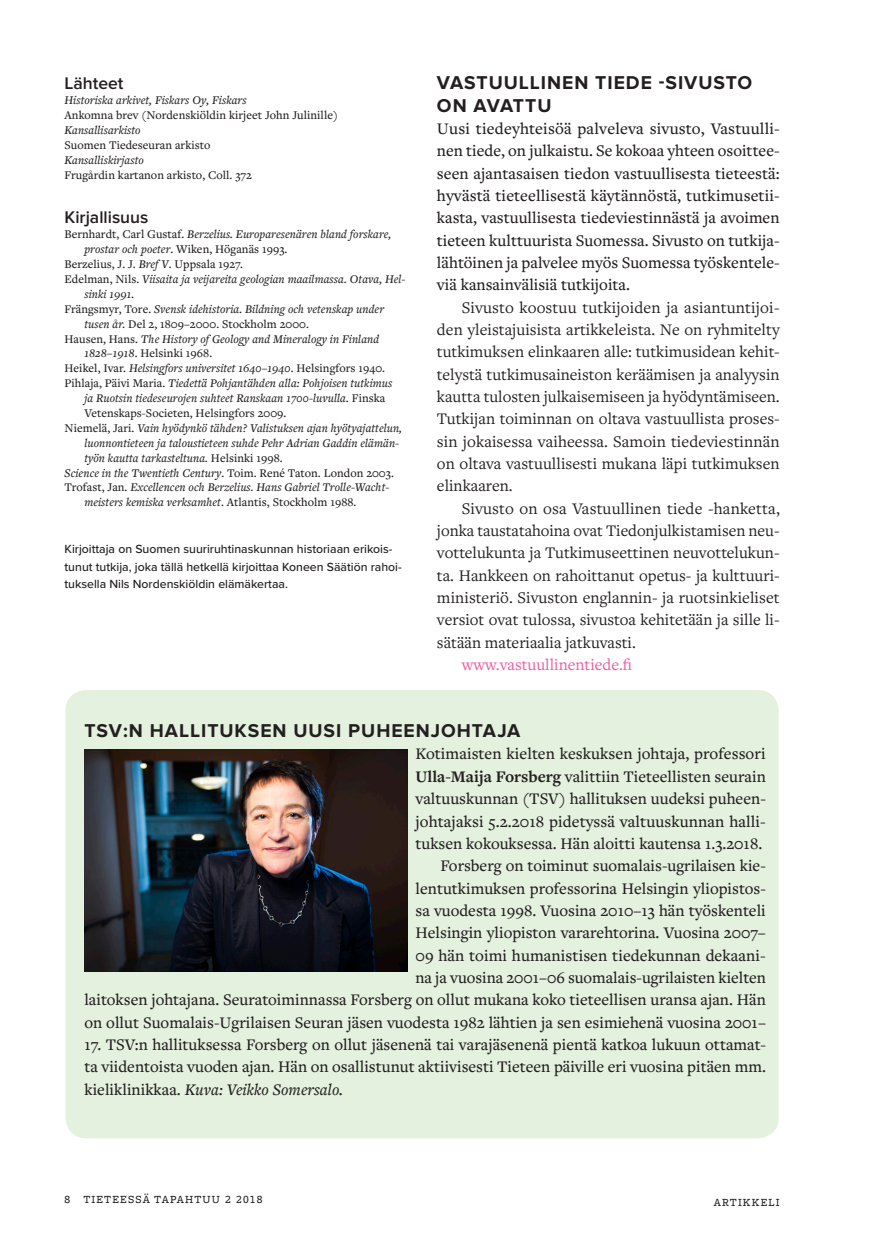
<style>
.page{position:relative;width:869px;height:1241px;background:#fff}
.page>*{position:absolute;margin:0;border:0;box-sizing:border-box;transform-origin:0 0}
.otsikko_lyhyesti{font:700 19.25px/22.4px "Proxima Nova";letter-spacing:.05em;color:#231f20}
.leipis_väliotsikko{font:600 17.5px "Proxima Nova";color:#231f20}
.leipis_2_sis{font:16.8px/22.4px "Freight Text Pro";color:#231f20;text-align:justify}
.leipis_2_sis-2{font:500 16.8px/22.4px "Freight Text Pro";color:#231f20;text-align:right}
.leipis_1{font:500 16.8px/22.4px "Freight Text Pro";color:#231f20;text-align:justify}
.leipis_2_sis-3{font:16.8px "Freight Text Pro";color:#ef59a1}
.lähteet{font:italic 500 12.25px/14.9px "Freight Text Pro";letter-spacing:.005em;color:#231f20}
.kirjoittaja_tiedot{font:500 12.25px/17.3px "Proxima Nova";color:#231f20}
.lähteet-2{font:500 12.25px "Freight Text Pro";letter-spacing:.005em;color:#231f20}
.t1{font:500 11.38px "Freight Macro Pro";letter-spacing:.1em;color:#231f20}
.s1{font-style:normal}
.s2{font-style:italic}
.s3{font-weight:700}
</style>
<div class="page">
<div style="left:65px;top:690px;width:713px;height:448px;background:#e3f1de;border-radius:21px"></div>
<img style="left:84px;top:749px;width:323px;height:222px">
<p class="leipis_väliotsikko" style="left:64px;top:73px;width:60px">Lähteet</p>
<p class="lähteet" style="left:64px;top:92px;width:184px">Historiska arkivet, Fiskars Oy, Fiskars</p>
<p class="lähteet-2" style="left:64px;top:107px;width:275px">Ankomna brev (Nordenskiöldin kirjeet John Julinille)</p>
<p class="lähteet" style="left:64px;top:122px;width:78px">Kansallisarkisto</p>
<p class="lähteet-2" style="left:64px;top:137px;width:147px">Suomen Tiedeseuran arkisto</p>
<p class="lähteet" style="left:64px;top:152px;width:81px">Kansalliskirjasto</p>
<p class="lähteet-2" style="left:64px;top:167px;width:189px">Frugårdin kartanon arkisto, Coll. 372</p>
<p class="leipis_väliotsikko" style="left:64px;top:207px;width:85px">Kirjallisuus</p>
<p class="lähteet" style="left:84px;top:226px;width:308px;text-indent:-20px"><span class="s1">Bernhardt, Carl Gustaf.</span> Berzelius. Europaresenären bland forskare, prostar och poeter<span class="s1">. Wiken, Höganäs 1993.</span></p>
<p class="lähteet-2" style="left:64px;top:256px;width:180px">Berzelius, J. J. <span class="s2">Bref V</span>. Uppsala 1927.</p>
<p class="lähteet" style="left:84px;top:271px;width:322px;text-indent:-20px"><span class="s1">Edelman, Nils.</span> Viisaita ja veijareita geologian maailmassa. Otava, Hel&shy;sinki 1991.</p>
<p class="lähteet" style="left:84px;top:301px;width:301px;text-indent:-20px"><span class="s1">Frängsmyr, Tore.</span> Svensk idehistoria. Bildning och vetenskap under tusen år. <span class="s1">Del 2, 1809–2000. Stockholm 2000.</span></p>
<p class="lähteet" style="left:84px;top:330px;width:296px;text-indent:-20px"><span class="s1">Hausen, Hans.</span> The History of Geology and Mineralogy in Finland<br>1828–1918<span class="s1">. Helsinki 1968.</span></p>
<p class="lähteet" style="left:64px;top:360px;width:322px"><span class="s1">Heikel, Ivar.</span> Helsingfors universitet 1640–1940<span class="s1">. Helsingfors 1940.</span></p>
<p class="lähteet" style="left:84px;top:375px;width:309px;text-indent:-20px"><span class="s1">Pihlaja, Päivi Maria.</span> Tiedettä Pohjantähden alla: Pohjoisen tutkimus ja Ruotsin tiedeseurojen suhteet Ranskaan 1700-luvulla. <span class="s1">Finska<br>Vetenskaps-Societen, Helsingfors 2009.</span></p>
<p class="lähteet" style="left:84px;top:420px;width:319px;text-indent:-20px"><span class="s1">Niemelä, Jari.</span> Vain hyödynkö tähden? Valistuksen ajan hyötyajattelun, luonnontieteen ja taloustieteen suhde Pehr Adrian Gaddin elämän&shy;työn kautta tarkasteltuna. <span class="s1">Helsinki 1998.</span></p>
<p class="lähteet" style="left:64px;top:464px;width:331px">Science in the Twentieth Century<span class="s1">. Toim. René Taton. London 2003.</span></p>
<p class="lähteet" style="left:84px;top:479px;width:306px;text-indent:-20px"><span class="s1">Trofast, Jan.</span> Excellencen och Berzelius. Hans Gabriel Trolle-Wacht&shy;meisters kemiska verksamhet<span class="s1">. Atlantis, Stockholm 1988.</span></p>
<p class="kirjoittaja_tiedot" style="left:64px;top:541px;width:338px">Kirjoittaja on Suomen suuriruhtinaskunnan historiaan erikois&shy;tunut tutkija, joka tällä hetkellä kirjoittaa Koneen Säätiön rahoi&shy;tuksella Nils Nordenskiöldin elämäkertaa.</p>
<p class="otsikko_lyhyesti" style="left:437px;top:72px;width:316px">VASTUULLINEN TIEDE -SIVUSTO<br>ON AVATTU</p>
<p class="leipis_1" style="left:437px;top:117px;width:344px">Uusi tiedeyhteisöä palveleva sivusto, Vastuulli&shy;nen tiede, on julkaistu. Se kokoaa yhteen osoittee&shy;seen ajantasaisen tiedon vastuullisesta tieteestä: hyvästä tieteellisestä käytännöstä, tutkimusetii&shy;kasta, vastuullisesta tiedeviestinnästä ja avoimen tieteen kulttuurista Suomessa. Sivusto on tutkija&shy;lähtöinen ja palvelee myös Suomessa työskentele&shy;viä kansainvälisiä tutkijoita.</p>
<p class="leipis_2_sis" style="left:437px;top:295px;width:344px;text-indent:25px">Sivusto koostuu tutkijoiden ja asiantuntijoi&shy;den yleistajuisista artikkeleista. Ne on ryhmitelty tutkimuksen elinkaaren alle: tutkimusidean kehit&shy;telystä tutkimusaineiston keräämisen ja analyysin kautta tulosten julkaisemiseen ja hyödyntämiseen.<br>Tutkijan toiminnan on oltava vastuullista proses&shy;sin jokaisessa vaiheessa. Samoin tiedeviestinnän on oltava vastuullisesti mukana läpi tutkimuksen elinkaaren.</p>
<p class="leipis_2_sis" style="left:437px;top:496px;width:344px;text-indent:25px">Sivusto on osa Vastuullinen tiede -hanketta, jonka taustatahoina ovat Tiedonjulkistamisen neu&shy;vottelukunta ja Tutkimuseettinen neuvottelukun&shy;ta. Hankkeen on rahoittanut opetus- ja kulttuuri&shy;ministeriö. Sivuston englannin- ja ruotsinkieliset versiot ovat tulossa, sivustoa kehitetään ja sille li&shy;sätään materiaalia jatkuvasti.</p>
<p class="leipis_2_sis-3" style="left:461px;top:653px;width:172px">www.vastuullinentiede.fi</p>
<p class="otsikko_lyhyesti" style="left:84px;top:719px;width:437px">TSV:N HALLITUKSEN UUSI PUHEENJOHTAJA</p>
<p class="leipis_1" style="left:415px;top:742px;width:352px">Kotimaisten kielten keskuksen johtaja, professori <span class="s3">Ulla-Maija Forsberg</span> valittiin Tieteellisten seurain valtuuskunnan (TSV) hallituksen uudeksi puheen&shy;johtajaksi 5.2.2018 pidetyssä valtuuskunnan halli&shy;tuksen kokouksessa. Hän aloitti kautensa 1.3.2018.</p>
<p class="leipis_2_sis-2" style="left:84px;top:853px;width:682px">Forsberg on toiminut suomalais-ugrilaisen kie-<br>lentutkimuksen professorina Helsingin yliopistos-<br>sa vuodesta 1998. Vuosina 2010–13 hän työskenteli<br>Helsingin yliopiston vararehtorina. Vuosina 2007–<br>09 hän toimi humanistisen tiedekunnan dekaani-<br>na ja vuosina 2001–06 suomalais-ugrilaisten kielten<br>laitoksen johtajana. Seuratoiminnassa Forsberg on ollut mukana koko tieteellisen uransa ajan. Hän on ollut Suomalais-Ugrilaisen Seuran jäsen vuodesta 1982 lähtien ja sen esimiehenä vuosina 2001–</p>
<p class="leipis_2_sis-2" style="left:84px;top:1032px;width:682px;text-align:justify">17. TSV:n hallituksessa Forsberg on ollut jäsenenä tai varajäsenenä pientä katkoa lukuun ottamat&shy;ta viidentoista vuoden ajan. Hän on osallistunut aktiivisesti Tieteen päiville eri vuosina pitäen mm. kieliklinikkaa. <span class="s2">Kuva: Veikko Somersalo.</span></p>
<p class="t1" style="left:64px;top:1191px;width:199px">8 TIETEESSÄ TAPAHTUU 2 2018</p>
<p class="t1" style="left:713px;top:1194px;width:16px">Arti</p>
<p class="t1" style="left:742px;top:1194px;width:25px">kkeli</p>
</div>
